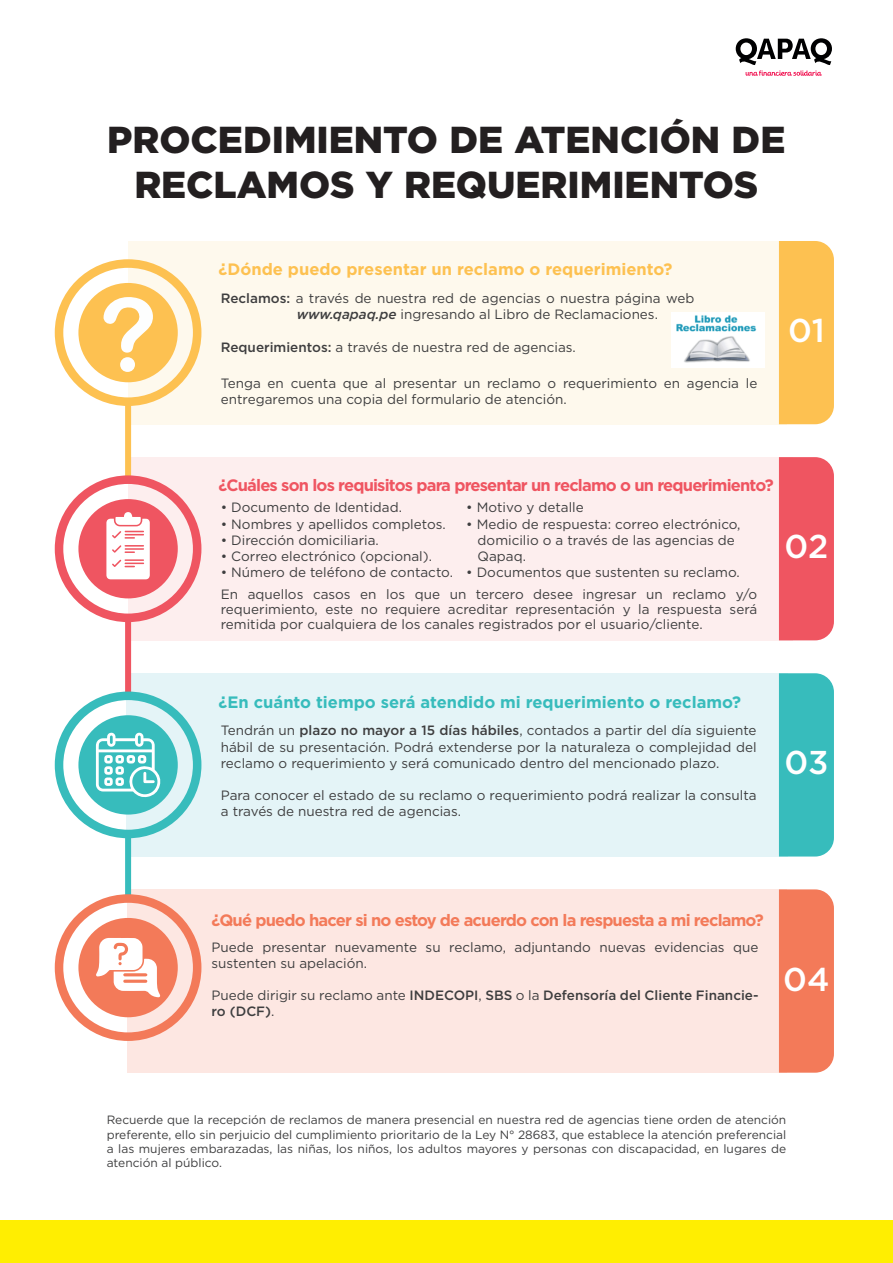
<style>
.page{position:relative;width:893px;height:1263px;background:#fff}
.page>*{position:absolute;margin:0;border:0;box-sizing:border-box;transform-origin:0 0}
.t1{font:900 37.5px/45px "Gotham";color:#231f20;text-align:center}
.t2{font:500 33px "Gotham";letter-spacing:-.005em;color:#fff}
.t3{font:700 16.5px "Gotham";letter-spacing:-.05em;color:#ef5561}
.t4{font:700 16.5px "Gotham";letter-spacing:-.05em;color:#f37a59}
.t5{font:700 16.5px "Gotham";color:#37bcbc}
.t6{font:700 16.5px "Gotham";color:#fdc151}
.t7{font:13.5px/16.2px "Gotham";color:#3e3e3f}
.t8{font:500 13.5px/16.2px "Gotham";color:#3e3e3f}
.t9{font:12px/14.4px "Gotham";color:#3e3e3f;text-align:justify}
.s1{font-weight:500}
.s2{font-weight:500;font-style:italic}
.s3{font-weight:400}
</style>
<div class="page">
<div style="left:0;top:1220px;width:893px;height:43px;background:#ffee01"></div>
<svg style="left:736px;top:38px;width:96px;height:38px"></svg>
<div style="left:128px;top:889px;width:659px;height:184px;background:#fde7e2"></div>
<div style="left:128px;top:241px;width:659px;height:183px;background:#fef9ed"></div>
<div style="left:779px;top:241px;width:55px;height:183px;background:#fdc151"></div>
<div style="left:128px;top:457px;width:665px;height:183px;background:#fdeeee"></div>
<div style="left:779px;top:457px;width:55px;height:183px;background:#ef5561"></div>
<div style="left:126px;top:673px;width:661px;height:183px;background:#e4f4f7"></div>
<div style="left:779px;top:673px;width:55px;height:183px;background:#37bcbc"></div>
<div style="left:779px;top:889px;width:55px;height:184px;background:#f37a59"></div>
<div style="left:78px;top:283px;width:100px;height:99px;background:#fdc151;border-radius:50%"></div>
<div style="left:55px;top:259px;width:146px;height:147px;border:9px solid #fdc151;border-radius:50%"></div>
<div style="left:125px;top:402px;width:6px;height:79px;background:#fdc151"></div>
<div style="left:125px;top:616px;width:6px;height:80px;background:#ef5561"></div>
<div style="left:78px;top:499px;width:100px;height:99px;background:#ef5561;border-radius:50%"></div>
<div style="left:55px;top:475px;width:146px;height:147px;border:9px solid #ef5561;border-radius:50%"></div>
<div style="left:78px;top:715px;width:100px;height:99px;background:#37bcbc;border-radius:50%"></div>
<div style="left:55px;top:691px;width:146px;height:147px;border:9px solid #37bcbc;border-radius:50%"></div>
<div style="left:125px;top:832px;width:6px;height:66px;background:#37bcbc"></div>
<div style="left:78px;top:918px;width:100px;height:99px;background:#f37a59;border-radius:50%"></div>
<div style="left:55px;top:894px;width:146px;height:147px;border:9px solid #f37a59;border-radius:50%"></div>
<img style="left:672px;top:312px;width:93px;height:56px">
<svg style="left:103px;top:297px;width:50px;height:56px"></svg>
<div style="left:120px;top:357px;width:15px;height:15px;background:#fdfefe;border-radius:50%"></div>
<svg style="left:96px;top:732px;width:65px;height:66px"></svg>
<svg style="left:96px;top:938px;width:64px;height:59px"></svg>
<svg style="left:106px;top:512px;width:44px;height:67px;background:#fbdcde"></svg>
<h1 class="t1" style="left:107px;top:117px;width:680px">PROCEDIMIENTO DE ATENCIÓN DE<br>RECLAMOS Y REQUERIMIENTOS</h1>
<p class="t6" style="left:219px;top:258px;width:455px">¿Dónde puedo presentar un reclamo o requerimiento?</p>
<p class="t7" style="left:297px;top:290px;width:399px;text-indent:-76px"><span class="s1">Reclamos:</span> a través de nuestra red de agencias o nuestra página web <span class="s2">www.qapaq.pe</span> ingresando al Libro de Reclamaciones.</p>
<p class="t7" style="left:221px;top:339px;width:357px"><span class="s1">Requerimientos:</span> a través de nuestra red de agencias.</p>
<p class="t7" style="left:221px;top:375px;width:538px">Tenga en cuenta que al presentar un reclamo o requerimiento en agencia le entregaremos una copia del formulario de atención.</p>
<h2 class="t2" style="left:788px;top:309px;width:38px">01</h2>
<p class="t3" style="left:219px;top:474px;width:557px">¿Cuáles son los requisitos para presentar un reclamo o un requerimiento?</p>
<p class="t7" style="left:221px;top:499px;width:183px">• Documento de Identidad.</p>
<p class="t7" style="left:221px;top:515px;width:227px">• Nombres y apellidos completos.</p>
<p class="t7" style="left:221px;top:532px;width:159px">• Dirección domiciliaria.</p>
<p class="t7" style="left:221px;top:548px;width:213px">• Correo electrónico (opcional).</p>
<p class="t7" style="left:221px;top:564px;width:234px">• Número de teléfono de contacto.</p>
<p class="t7" style="left:466px;top:499px;width:119px">• Motivo y detalle</p>
<p class="t7" style="left:478px;top:515px;width:264px;text-indent:-11px">• Medio de respuesta: correo electrónico, domicilio o a través de las agencias de<br>Qapaq.</p>
<p class="t7" style="left:466px;top:564px;width:275px">• Documentos que sustenten su reclamo.</p>
<p class="t7" style="left:221px;top:587px;width:538px;line-height:15px;text-align:justify">En aquellos casos en los que un tercero desee ingresar un reclamo y/o requerimiento, este no requiere acreditar representación y la respuesta será remitida por cualquiera de los canales registrados por el usuario/cliente.</p>
<h2 class="t2" style="left:784px;top:525px;width:45px">02</h2>
<p class="t5" style="left:219px;top:691px;width:524px">¿En cuánto tiempo será atendido mi requerimiento o reclamo?</p>
<p class="t7" style="left:221px;top:722px;width:537px;text-align:justify">Tendrán un <span class="s1">plazo no mayor a 15 días hábiles</span>, contados a partir del día siguiente hábil de su presentación. Podrá extenderse por la naturaleza o complejidad del reclamo o requerimiento y será comunicado dentro del mencionado plazo.</p>
<p class="t7" style="left:221px;top:787px;width:537px">Para conocer el estado de su reclamo o requerimiento podrá realizar la consulta a través de nuestra red de agencias.</p>
<h2 class="t2" style="left:784px;top:741px;width:45px">03</h2>
<p class="t4" style="left:212px;top:909px;width:554px">¿Qué puedo hacer si no estoy de acuerdo con la respuesta a mi reclamo?</p>
<p class="t7" style="left:212px;top:938px;width:548px">Puede presentar nuevamente su reclamo, adjuntando nuevas evidencias que sustenten su apelación.</p>
<p class="t8" style="left:212px;top:987px;width:548px"><span class="s3">Puede dirigir su reclamo ante</span> INDECOPI<span class="s3">,</span> SBS <span class="s3">o la</span> Defensoría del Cliente Financie&shy;ro (DCF)<span class="s3">.</span></p>
<h2 class="t2" style="left:783px;top:957px;width:48px">04</h2>
<p class="t9" style="left:107px;top:1112px;width:681px">Recuerde que la recepción de reclamos de manera presencial en nuestra red de agencias tiene orden de atención preferente, ello sin perjuicio del cumplimiento prioritario de la Ley N° 28683, que establece la atención preferencial a las mujeres embarazadas, las niñas, los niños, los adultos mayores y personas con discapacidad, en lugares de atención al público.</p>
</div>
